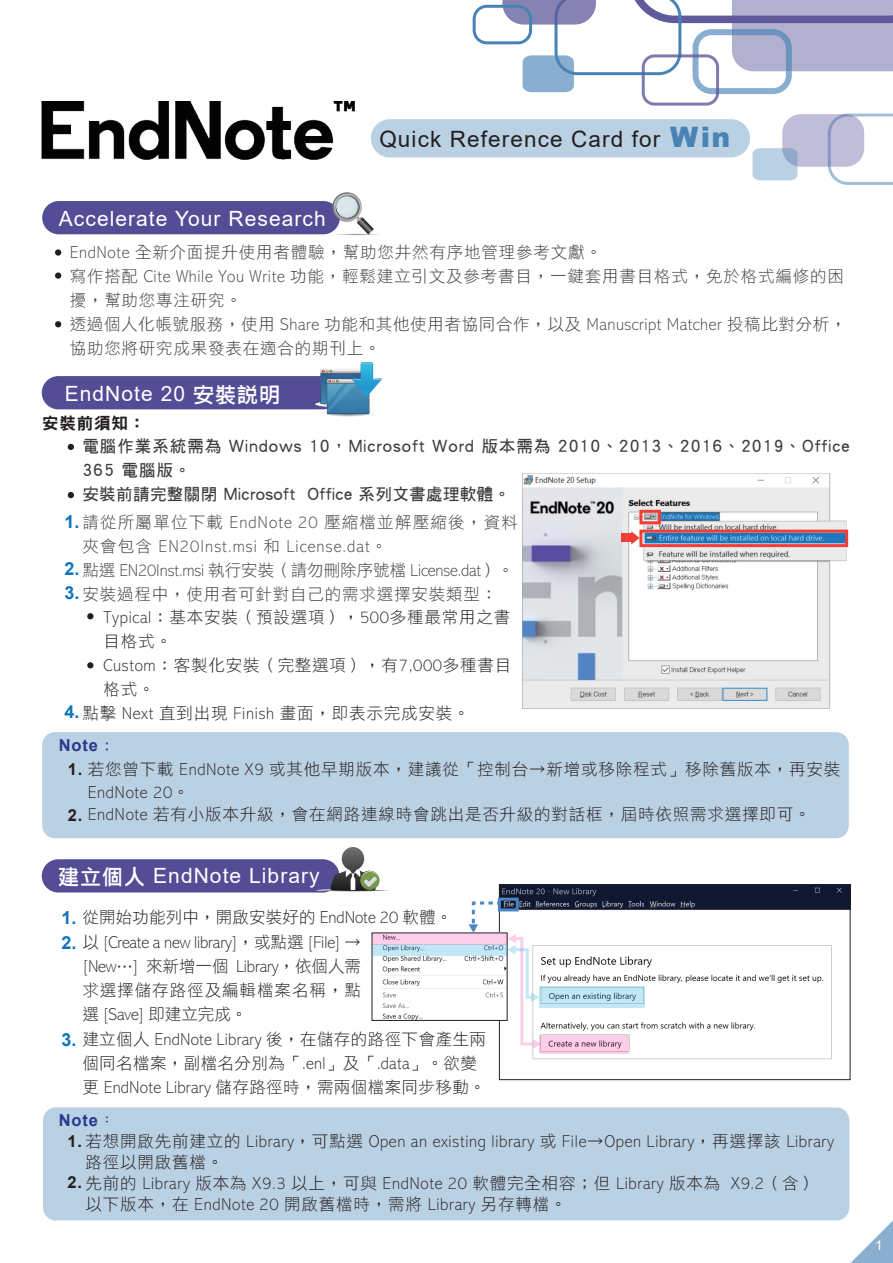
<style>
.page{position:relative;width:893px;height:1263px;background:#fff}
.page>*{position:absolute;margin:0;border:0;box-sizing:border-box;transform-origin:0 0}
.t1{font:22.5px "Arial";letter-spacing:.05em;color:#231f20}
.t2{font:21px "Arial";letter-spacing:.05em;color:#fff}
.t3{font:700 18px "Arial";color:#1074bc}
.t4{font:16.5px/24px "DF Li Hei Lt HK BF";letter-spacing:.05em;color:#231f20}
.t5{font:16.5px/24px "DF Li Hei Lt HK BF";letter-spacing:.05em;color:#3e3e3f}
.t6{font:16.5px/24px "DF Hei W7 WINP BF";letter-spacing:.06em;color:#3e3e3f}
.t7{font:16.5px/24px "DF Li Hei Lt HK BF";letter-spacing:.025em;color:#231f20}
.t8{font:16.5px/24px "DF Li Hei Lt HK BF";color:#3e3e3f}
.t9{font:16.5px/24px "DF Li Hei Lt HK BF";letter-spacing:.075em;color:#3e3e3f}
.t10{font:16.5px "DF Li Hei Lt HK BF";color:#231f20}
.t11{font:16.5px "DF Li Hei Lt HK BF";letter-spacing:.01em;color:#231f20}
.t12{font:700 16.5px "Arial";letter-spacing:.05em;color:#283890}
.t13{font:16.5px "DFN Hei W9 WINP BF";letter-spacing:.05em;color:#231f20}
.t14{font:13.5px "Arial";color:#fff}
.s1{font-weight:900;font-size:28.2px;color:#4983b6}
.s2{font-family:"DF Li Hei W5 WINP BF"}
.s3{font-family:"Arial";font-weight:700;font-size:18px;color:#1074bc}
.s4{font-family:"DF Li Hei Lt HK BF";font-weight:400}
.s5{font-family:"Arial";font-weight:700}
.s6{font-family:"Adobe Ming Std";font-weight:300}
</style>
<div class="page">
<svg style="left:850px;top:1220px;width:43px;height:43px"></svg>
<div style="left:42px;top:732px;width:807px;height:106px;background:#bad0e3;border-radius:13px"></div>
<div style="left:371px;top:119px;width:379px;height:38px;background:#bad0e3;border-radius:19px"></div>
<img style="left:42px;top:101px;width:313px;height:58px">
<div style="left:692px;top:29px;width:100px;height:65px;border:6px solid #4983b6;border-radius:16px"></div>
<div style="left:642px;top:54px;width:77px;height:52px;border:3px solid #5e5a9b;border-radius:11px"></div>
<div style="left:473px;top:5px;width:59px;height:39px;border:3px solid #4983b6;border-radius:13px"></div>
<svg style="left:502px;top:0;width:391px;height:92px"></svg>
<svg style="left:828px;top:114px;width:65px;height:71px"></svg>
<svg style="left:782px;top:114px;width:82px;height:53px;fill:#bfbdd7"></svg>
<svg style="left:752px;top:148px;width:45px;height:32px"></svg>
<div style="left:42px;top:201px;width:298px;height:33px;background:#554c96;border-radius:17px"></div>
<div style="left:55px;top:249px;width:6px;height:7px;background:#231f20;border-radius:50%"></div>
<div style="left:55px;top:272px;width:6px;height:7px;background:#231f20;border-radius:50%"></div>
<svg style="left:55px;top:321px;width:6px;height:6px"></svg>
<svg style="left:331px;top:192px;width:48px;height:43px"></svg>
<div style="left:42px;top:376px;width:297px;height:33px;background:#554c96;border-radius:17px"></div>
<svg style="left:315px;top:362px;width:67px;height:55px"></svg>
<svg style="left:68px;top:444px;width:6px;height:6px"></svg>
<svg style="left:87px;top:613px;width:6px;height:6px"></svg>
<svg style="left:87px;top:662px;width:6px;height:6px"></svg>
<svg style="left:68px;top:492px;width:6px;height:6px"></svg>
<img style="left:523px;top:474px;width:324px;height:235px">
<div style="left:43px;top:1107px;width:806px;height:113px;background:#bad0e3;border-radius:13px"></div>
<div style="left:42px;top:859px;width:297px;height:33px;background:#554c96;border-radius:17px"></div>
<svg style="left:316px;top:847px;width:73px;height:44px"></svg>
<img style="left:499px;top:886px;width:351px;height:195px">
<div style="left:499px;top:884px;width:351px;height:196px;border:1px solid #231f20"></div>
<img style="left:374px;top:955px;width:131px;height:63px">
<div style="left:639px;top:510px;width:22px;height:14px;border:3px solid #ee3e35"></div>
<div style="left:639px;top:530px;width:209px;height:17px;border:3px solid #ee3e35"></div>
<div style="left:621px;top:534px;width:11px;height:8px;background:#ee3e35"></div>
<svg style="left:631px;top:531px;width:9px;height:14px"></svg>
<div style="left:498px;top:898px;width:21px;height:13px;border:3px solid #4b86c6"></div>
<svg style="left:469px;top:900px;width:30px;height:32px"></svg>
<svg style="left:541px;top:986px;width:103px;height:22px;fill:#c2e7f6"></svg>
<svg style="left:372px;top:944px;width:135px;height:11px"></svg>
<div style="left:372px;top:933px;width:135px;height:11px;background:#fbcfe9"></div>
<svg style="left:539px;top:1035px;width:90px;height:18px;fill:#fbcfe9"></svg>
<svg style="left:507px;top:934px;width:34px;height:115px"></svg>
<h1 class="t1" style="left:379px;top:124px;width:352px">Quick Reference Card for <span class="s1">Win</span></h1>
<p class="t2" style="left:59px;top:204px;width:268px">Accelerate Your Research</p>
<p class="t5" style="left:70px;top:241px;width:778px">EndNote 全新介面提升使用者體驗，幫助您井然有序地管理參考文獻。<br>寫作搭配 Cite While You Write 功能，輕鬆建立引文及參考書目，一鍵套用書目格式，免於格式編修的困擾，幫助您專注研究。<br>透過個人化帳號服務，使用 Share 功能和其他使用者協同合作，以及 Manuscript Matcher 投稿比對分析，協助您將研究成果發表在適合的期刊上。</p>
<p class="t2" style="left:65px;top:379px;width:217px">EndNote 20 <span class="s2">安裝說明</span></p>
<p class="t13" style="left:42px;top:415px;width:105px">安裝前須知：</p>
<p class="t6" style="left:82px;top:434px;width:769px">電腦作業系統需為 Windows 10，Microsoft Word 版本需為 2010、2013、2016、2019、Office<br>365 電腦版。<br>安裝前請完整關閉 Microsoft Office 系列文書處理軟體。</p>
<p class="t9" style="left:82px;top:511px;width:437px;text-indent:-18px"><span class="s3">1.</span>請從所屬單位下載 EndNote 20 壓縮檔並解壓縮後，資料夾會包含 EN20Inst.msi 和 License.dat。</p>
<p class="t8" style="left:64px;top:559px;width:451px"><span class="s3">2.</span> 點選 EN20Inst.msi 執行安裝（請勿刪除序號檔 License.dat）。<br><span class="s3">3.</span>安裝過程中，使用者可針對自己的需求選擇安裝類型：</p>
<p class="t4" style="left:104px;top:606px;width:409px">Typical：基本安裝（預設選項），500多種最常用之書目格式。<br>Custom：客製化安裝（完整選項），有7,000多種書目格式。</p>
<p class="t4" style="left:64px;top:702px;width:407px"><span class="s3">4.</span>點擊 Next 直到出現 Finish 畫面，即表示完成安裝。</p>
<p class="t12" style="left:59px;top:734px;width:58px">Note<span class="s4">：</span></p>
<p class="t4" style="left:88px;top:759px;width:754px;line-height:22.5px;text-indent:-20px"><span class="s5">1.</span> 若您曾下載 EndNote X9 或其他早期版本，建議從「控制台→新增或移除程式」移除舊版本，再安裝<br>EndNote 20。</p>
<p class="t4" style="left:68px;top:803px;width:744px"><span class="s5">2.</span> EndNote 若有小版本升級，會在網路連線時會跳出是否升級的對話框，屆時依照需求選擇即可。</p>
<p class="t2" style="left:58px;top:861px;width:263px"><span class="s2">建立個人</span> EndNote Library</p>
<p class="t11" style="left:61px;top:909px;width:392px"><span class="s3">1.</span> 從開始功能列中，開啟安裝好的 EndNote 20 軟體。</p>
<p class="t10" style="left:61px;top:934px;width:301px"><span class="s3">2.</span> 以 [Create a new library]，或點選 [File] →</p>
<p class="t4" style="left:82px;top:955px;width:280px;text-align:justify">[New…] 來新增一個 Library，依個人需求選擇儲存路徑及編輯檔案名稱，點選 [Save] 即建立完成。</p>
<p class="t7" style="left:82px;top:1028px;width:405px">建立個人 EndNote Library 後，在儲存的路徑下會產生兩個同名檔案，副檔名分別為「.enl」及「.data」。欲變更 EndNote Library 儲存路徑時，需兩個檔案同步移動。</p>
<p class="t3" style="left:61px;top:1027px;width:17px">3.</p>
<p class="t12" style="left:59px;top:1109px;width:58px">Note<span class="s6">：</span></p>
<p class="t4" style="left:86px;top:1131px;width:750px;line-height:21px;text-indent:-18px"><span class="s5">1.</span> 若想開啟先前建立的 Library，可點選 Open an existing library 或 File→Open Library，再選擇該 Library路徑以開啟舊檔。</p>
<p class="t4" style="left:86px;top:1173px;width:732px;line-height:21px;text-indent:-18px"><span class="s5">2.</span> 先前的 Library 版本為 X9.3 以上，可與 EndNote 20 軟體完全相容；但 Library 版本為 X9.2（含）以下版本，在 EndNote 20 開啟舊檔時，需將 Library 另存轉檔。</p>
<p class="t14" style="left:875px;top:1235px;width:9px">1</p>
</div>
